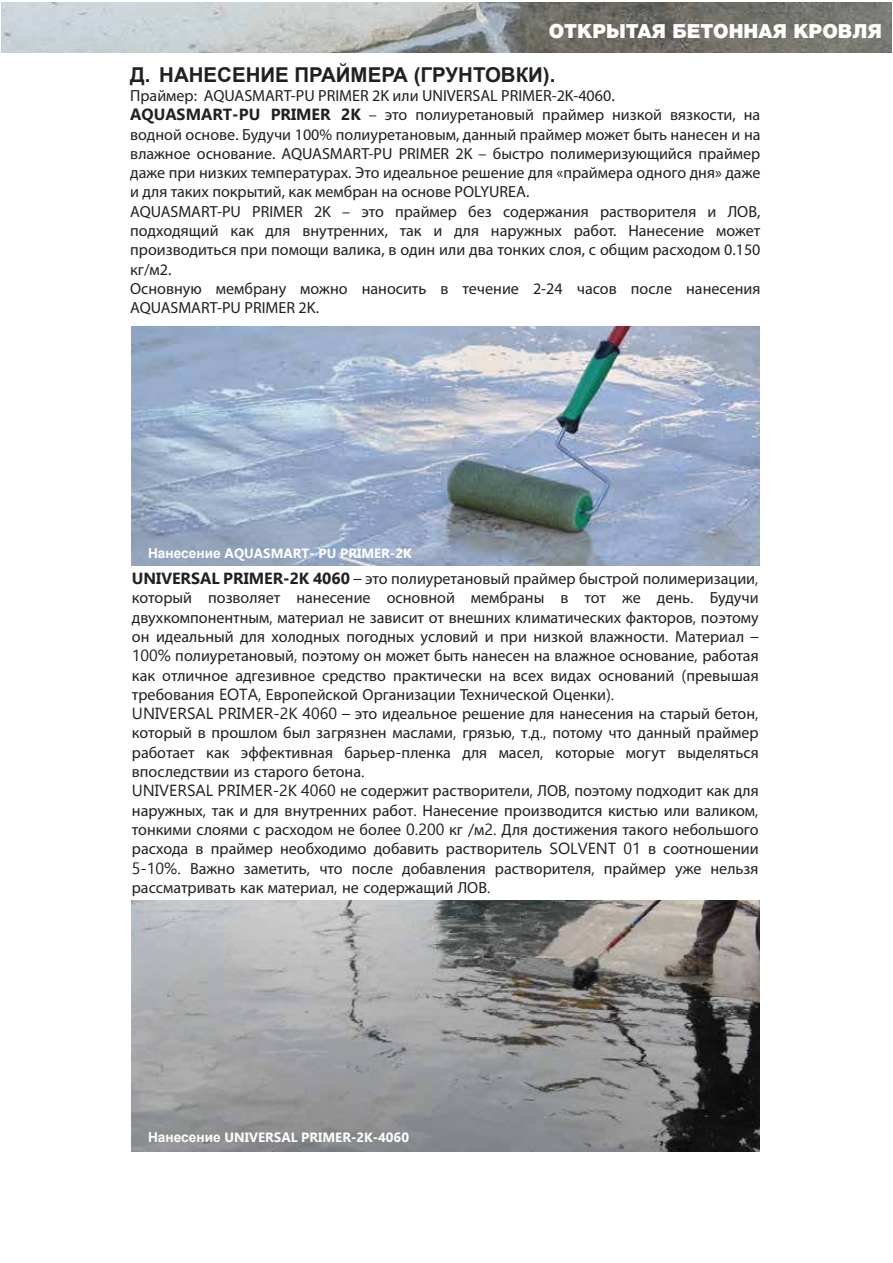
<style>
.page{position:relative;width:893px;height:1263px;background:#fff}
.page>*{position:absolute;margin:0;border:0;box-sizing:border-box;transform-origin:0 0}
.t1{font:700 20.4px "Arial";color:#231f20}
.t2{font:900 19.5px "Helvetica Neue Cyr";color:#fff}
.t3{font:900 16.5px "Helvetica BQ";letter-spacing:.04em;color:#fff}
.t4{font:16.05px/19.4px "Myriad Pro";color:#231f20}
.t5{font:700 13.35px "Ebrima";color:#fff}
.s1{font-family:"Ebrima";font-weight:700}
.s2{font-family:"Arial";font-size:13.65px}
.s3{font-family:"Ebrima"}
</style>
<div class="page">
<img style="left:131px;top:327px;width:628px;height:239px">
<img style="left:131px;top:901px;width:628px;height:251px">
<img style="left:1px;top:3px;width:891px;height:49px">
<p class="t3" style="left:781px;top:9px;width:98px">POLYUREA</p>
<p class="t3" style="left:549px;top:28px;width:73px"><sup>О</sup>CONCR</p>
<p class="t2" style="left:644px;top:20px;width:240px"><sub>E</sub> <sub>ROOF</sub> ТОННАЯ КРОВЛЯ</p>
<p class="t2" style="left:564px;top:20px;width:138px">ТКРЫ<sub>E</sub>Т<sub>T</sub>АЯ БЕ</p>
<p class="t3" style="left:720px;top:28px;width:159px">WATERPROOFING</p>
<p class="t1" style="left:130px;top:60px;width:427px">Д. НАНЕСЕНИЕ ПРАЙМЕРА (ГРУНТОВКИ).</p>
<p class="t4" style="left:130px;top:86px;width:632px">Праймер: AQUASMART-PU PRIMER 2K или UNIVERSAL PRIMER-2K-4060.<br><span class="s1">AQUASMART-PU PRIMER 2K</span> – это полиуретановый праймер низкой вязкости, на водной основе. Будучи 100% полиуретановым, данный праймер может быть нанесен и на влажное основание. AQUASMART-PU PRIMER 2K – быстро полимеризующийся праймер даже при низких температурах. Это идеальное решение для «праймера одного дня» даже и для таких покрытий, как мембран на основе POLYUREA.<br>AQUASMART-PU PRIMER 2K – это праймер без содержания растворителя и ЛОВ, подходящий как для внутренних, так и для наружных работ. Нанесение может производиться при помощи валика, в один или два тонких слоя, с общим расходом 0.150 кг/м2.<br>Основную мембрану можно наносить в течение 2-24 часов после нанесения AQUASMART-PU PRIMER 2K.</p>
<p class="t5" style="left:148px;top:544px;width:265px"><span class="s2">Нанесение</span> AQUASMART- PU PRIMER-2K</p>
<p class="t4" style="left:132px;top:569px;width:628px"><span class="s1">UNIVERSAL PRIMER-2K 4060</span> <span class="s3">–</span> это полиуретановый праймер быстрой полимеризации<span class="s3">, </span>который позволяет нанесение основной мембраны в тот же день<span class="s3">.</span> Будучи двухкомпонентным<span class="s3">,</span> материал не зависит от внешних климатических факторов<span class="s3">,</span> поэтому он идеальный для холодных погодных условий и при низкой влажности<span class="s3">.</span> Материал <span class="s3">– 100%</span> полиуретановый<span class="s3">,</span> поэтому он может быть нанесен на влажное основание<span class="s3">,</span> работая как отличное адгезивное средство практически на всех видах оснований <span class="s3">(</span>превышая требования <span class="s3">EOTA,</span> Европейской Организации Технической Оценки<span class="s3">).<br>UNIVERSAL PRIMER-2K 4060 –</span> это идеальное решение для нанесения на старый бетон<span class="s3">, </span>который в прошлом был загрязнен маслами<span class="s3">,</span> грязью<span class="s3">,</span> т<span class="s3">.</span>д<span class="s3">.,</span> потому что данный праймер работает как эффективная барьер<span class="s3">-</span>пленка для масел<span class="s3">,</span> которые могут выделяться впоследствии из старого бетона<span class="s3">.<br>UNIVERSAL PRIMER-2K 4060</span> не содержит растворители<span class="s3">,</span> ЛОВ<span class="s3">,</span> поэтому подходит как для наружных<span class="s3">,</span> так и для внутренних работ<span class="s3">.</span> Нанесение производится кистью или валиком<span class="s3">, </span>тонкими слоями с расходом не более <span class="s3">0.200</span> кг <span class="s3">/</span>м<span class="s3">2.</span> Для достижения такого небольшого расхода в праймер необходимо добавить растворитель <span class="s3">SOLVENT 01</span> в соотношении <span class="s3">5-10%.</span> Важно заметить<span class="s3">,</span> что после добавления растворителя<span class="s3">,</span> праймер уже нельзя рассматривать как материал<span class="s3">,</span> не содержащий ЛОВ<span class="s3">.</span></p>
<p class="t5" style="left:148px;top:1128px;width:262px"><span class="s2">Нанесение</span> UNIVERSAL PRIMER-2K-4060</p>
</div>
